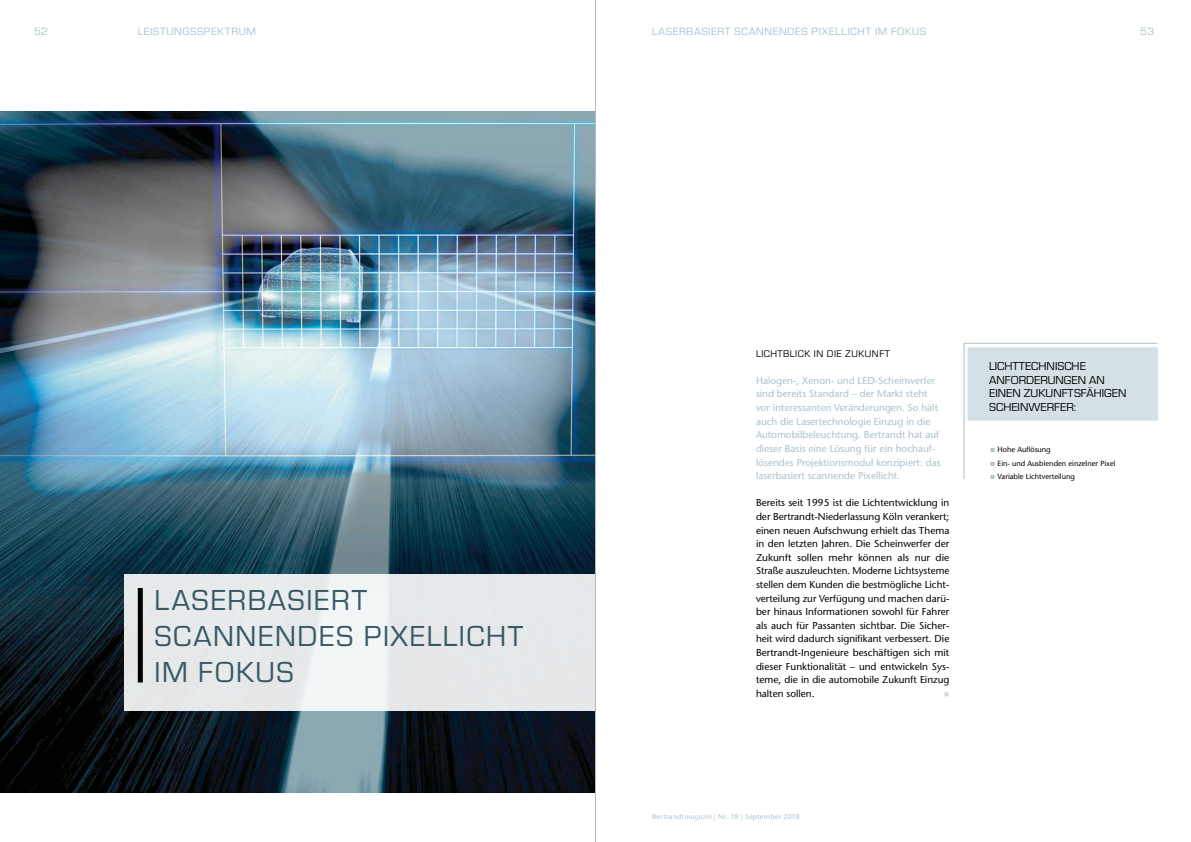
<style>
.page{position:relative;width:1191px;height:842px;background:#fff}
.page>*{position:absolute;margin:0;border:0;box-sizing:border-box;transform-origin:0 0}
.t1{font:30px/36px "Eurostile";letter-spacing:.05em;color:#385966}
.t2{font:12px/13.6px "Eurostile";color:#000}
.t3{font:11px "Eurostile";letter-spacing:.055em;color:#abc2ce}
.t4{font:500 10px/13.6px "Stone Sans Std";color:#000;text-align:justify}
.t5{font:500 10px/13.6px "Stone Sans Std";color:#abc2ce}
.t6{font:10px "Eurostile";letter-spacing:.05em;color:#000}
.t7{font:600 10px "Open Sans";color:#abc2ce}
.t8{font:500 7.5px/13.6px "Stone Sans Std";color:#000}
.t9{font:500 7px "Stone Sans Std";letter-spacing:.04em;color:#abc2ce}
.s1{font-style:italic}
</style>
<div class="page">
<img style="left:0;top:112px;width:595px;height:680px">
<div style="left:124px;top:574px;width:471px;height:136px;background:linear-gradient(to right,#e8ebec,#e7e9eb)"></div>
<div style="left:138px;top:588px;width:5px;height:94px;background:#000"></div>
<hr style="left:595px;top:0;width:1px;height:842px;background:#b7b9ba">
<svg style="left:963px;top:342px;width:195px;height:137px"></svg>
<p class="t3" style="left:34px;top:26px;width:15px">52</p>
<p class="t3" style="left:138px;top:26px;width:120px">LEISTUNGSSPEKTRUM</p>
<p class="t3" style="left:652px;top:26px;width:275px">LASERBASIERT SCANNENDES PIXELLICHT IM FOKUS</p>
<p class="t3" style="left:1140px;top:26px;width:15px">53</p>
<h1 class="t1" style="left:154px;top:583px;width:370px">LASERBASIERT<br>SCANNENDES PIXELLICHT<br>IM FOKUS</h1>
<p class="t6" style="left:756px;top:348px;width:135px">LICHTBLICK IN DIE ZUKUNFT</p>
<p class="t5" style="left:756px;top:374px;width:186px">Halogen-, Xenon- und LED-Scheinwerfer sind bereits Standard – der Markt steht vor interessanten Veränderungen. So hält auch die Lasertechnologie Einzug in die Automobilbeleuchtung. Bertrandt hat auf dieser Basis eine Lösung für ein hochauf&shy;lösendes Projektionsmodul konzipiert: das laserbasiert scannende Pixellicht.</p>
<p class="t4" style="left:756px;top:496px;width:195px">Bereits seit 1995 ist die Lichtentwicklung in der Bertrandt-Niederlassung Köln verankert; einen neuen Aufschwung erhielt das Thema in den letzten Jahren. Die Scheinwerfer der Zukunft sollen mehr können als nur die Straße auszuleuchten. Moderne Lichtsysteme stellen dem Kunden die bestmögliche Licht&shy;verteilung zur Verfügung und machen darü&shy;ber hinaus Informationen sowohl für Fahrer als auch für Passanten sichtbar. Die Sicher&shy;heit wird dadurch signifikant verbessert. Die Bertrandt-Ingenieure beschäftigen sich mit dieser Funktionalität – und entwickeln Sys&shy;teme, die in die automobile Zukunft Einzug halten sollen.</p>
<p class="t7" style="left:943px;top:686px;width:7px">»</p>
<p class="t2" style="left:989px;top:360px;width:139px">LICHTTECHNISCHE<br>ANFORDERUNGEN AN<br>EINEN ZUKUNFTSFÄHIGEN<br>SCHEINWERFER:</p>
<p class="t8" style="left:997px;top:442px;width:120px">Hohe Auflösung<br>Ein- und Ausblenden einzelner Pixel<br>Variable Lichtverteilung</p>
<p class="t9" style="left:652px;top:813px;width:149px">Bertrandt<span class="s1">magazin</span> | Nr. 18 | September 2018</p>
</div>
